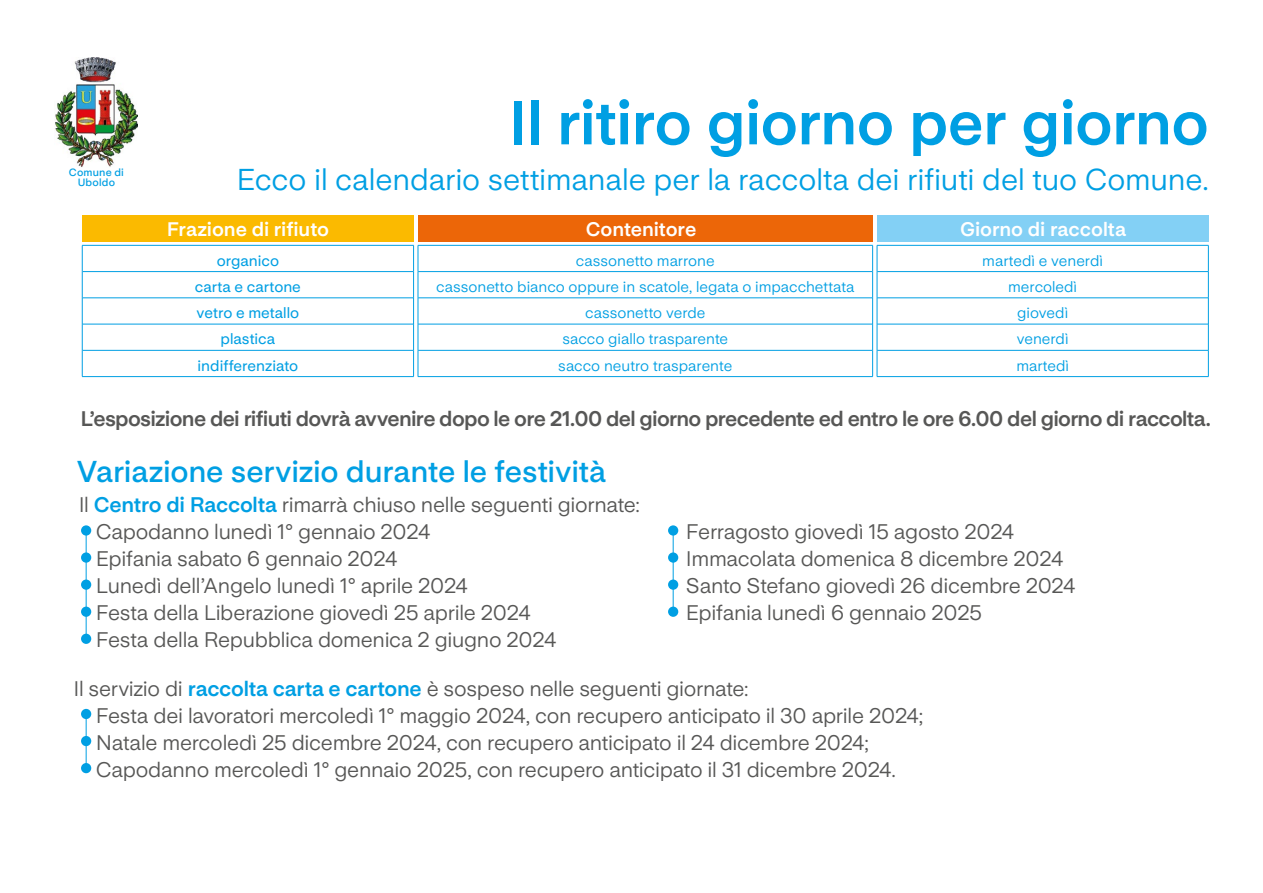
<style>
.page{position:relative;width:1263px;height:893px;background:#fff}
.page>*{position:absolute;margin:0;border:0;box-sizing:border-box;transform-origin:0 0}
.t1{font:700 61.5px "Life Sans";letter-spacing:-.015em;color:#009fe3}
.t2{font:30px "Life Sans";letter-spacing:-.005em;color:#009fe3}
.t3{font:600 30px "Life Sans";letter-spacing:-.005em;color:#009fe3}
.t4{font:21px/27px "Life Sans";letter-spacing:-.015em;color:#575756}
.t5{font:700 21px "Life Sans";letter-spacing:-.035em;color:#575756}
.t6{font:700 19.5px "Life Sans";letter-spacing:-.005em;color:#fff}
.t7{font:15px/26.2px "Life Sans";color:#009fe3;text-align:center}
.t8{font:500 15px/26.2px "Life Sans";color:#009fe3;text-align:center}
.t9{font:600 10.5px/10.5px "Life Sans";letter-spacing:.02em;color:#009fe3;text-align:center}
.s1{font-weight:700;color:#009fe3}
</style>
<div class="page">
<div style="left:82px;top:216px;width:332px;height:26px;background:#fbba00"></div>
<div style="left:877px;top:216px;width:332px;height:26px;background:#83d0f5"></div>
<div style="left:418px;top:216px;width:455px;height:26px;background:#ec6608"></div>
<img style="left:55px;top:58px;width:82px;height:109px">
<hr style="left:86px;top:528px;width:1px;height:113px;background:#009fe3">
<hr style="left:86px;top:712px;width:1px;height:57px;background:#009fe3">
<div style="left:81px;top:525px;width:10px;height:11px;background:#009fe3;border-radius:50%"></div>
<div style="left:81px;top:709px;width:10px;height:10px;background:#009fe3;border-radius:50%"></div>
<div style="left:81px;top:552px;width:10px;height:11px;background:#009fe3;border-radius:50%"></div>
<div style="left:81px;top:736px;width:10px;height:10px;background:#009fe3;border-radius:50%"></div>
<div style="left:81px;top:579px;width:10px;height:11px;background:#009fe3;border-radius:50%"></div>
<div style="left:81px;top:763px;width:10px;height:10px;background:#009fe3;border-radius:50%"></div>
<div style="left:81px;top:607px;width:10px;height:10px;background:#009fe3;border-radius:50%"></div>
<div style="left:81px;top:634px;width:10px;height:10px;background:#009fe3;border-radius:50%"></div>
<hr style="left:673px;top:528px;width:1px;height:83px;background:#009fe3">
<div style="left:668px;top:525px;width:10px;height:11px;background:#009fe3;border-radius:50%"></div>
<div style="left:668px;top:552px;width:10px;height:11px;background:#009fe3;border-radius:50%"></div>
<div style="left:668px;top:579px;width:10px;height:11px;background:#009fe3;border-radius:50%"></div>
<div style="left:668px;top:607px;width:10px;height:10px;background:#009fe3;border-radius:50%"></div>
<hr style="left:82px;top:245px;width:332px;height:1px;background:#009fe3">
<svg style="left:82px;top:246px;width:1px;height:130px"></svg>
<hr style="left:82px;top:376px;width:332px;height:1px;background:#009fe3">
<hr style="left:82px;top:271px;width:331px;height:1px;background:#009fe3">
<hr style="left:82px;top:297px;width:331px;height:1px;background:#009fe3">
<hr style="left:82px;top:324px;width:331px;height:1px;background:#009fe3">
<hr style="left:82px;top:350px;width:331px;height:1px;background:#009fe3">
<hr style="left:877px;top:245px;width:331px;height:1px;background:#009fe3">
<svg style="left:1208px;top:246px;width:1px;height:130px"></svg>
<hr style="left:877px;top:376px;width:331px;height:1px;background:#009fe3">
<hr style="left:877px;top:271px;width:331px;height:1px;background:#009fe3">
<hr style="left:877px;top:297px;width:331px;height:1px;background:#009fe3">
<hr style="left:877px;top:324px;width:331px;height:1px;background:#009fe3">
<hr style="left:877px;top:350px;width:331px;height:1px;background:#009fe3">
<hr style="left:418px;top:245px;width:455px;height:1px;background:#009fe3">
<svg style="left:413px;top:246px;width:6px;height:130px"></svg>
<svg style="left:872px;top:246px;width:6px;height:130px"></svg>
<hr style="left:418px;top:376px;width:455px;height:1px;background:#009fe3">
<hr style="left:418px;top:271px;width:454px;height:1px;background:#009fe3">
<hr style="left:418px;top:297px;width:454px;height:1px;background:#009fe3">
<hr style="left:418px;top:324px;width:454px;height:1px;background:#009fe3">
<hr style="left:418px;top:350px;width:454px;height:1px;background:#009fe3">
<p class="t9" style="left:69px;top:167px;width:57px">Comune di<br>Uboldo</p>
<h1 class="t1" style="left:509px;top:88px;width:702px">Il ritiro giorno per giorno</h1>
<h2 class="t2" style="left:236px;top:163px;width:974px">Ecco il calendario settimanale per la raccolta dei rifiuti del tuo Comune.</h2>
<p class="t6" style="left:167px;top:218px;width:164px">Frazione di rifiuto</p>
<p class="t6" style="left:586px;top:218px;width:112px">Contenitore</p>
<p class="t6" style="left:960px;top:218px;width:167px">Giorno di raccolta</p>
<p class="t8" style="left:195px;top:247px;width:108px">organico<br>carta e cartone vetro e metallo plastica indifferenziato</p>
<p class="t7" style="left:982px;top:247px;width:122px">martedì e venerdì mercoledì giovedì<br>venerdì<br>martedì</p>
<p class="t7" style="left:436px;top:247px;width:420px">cassonetto marrone<br>cassonetto bianco oppure in scatole, legata o impacchettata cassonetto verde<br>sacco giallo trasparente<br>sacco neutro trasparente</p>
<p class="t5" style="left:80px;top:407px;width:1132px">L’esposizione dei rifiuti dovrà avvenire dopo le ore 21.00 del giorno precedente ed entro le ore 6.00 del giorno di raccolta.</p>
<h2 class="t3" style="left:77px;top:454px;width:531px">Variazione servizio durante le festività</h2>
<p class="t4" style="left:96px;top:492px;width:546px;text-indent:-17px">Il <span class="s1">Centro di Raccolta</span> rimarrà chiuso nelle seguenti giornate:<br>Capodanno lunedì 1° gennaio 2024<br>Epifania sabato 6 gennaio 2024<br>Lunedì dell’Angelo lunedì 1° aprile 2024<br>Festa della Liberazione giovedì 25 aprile 2024<br>Festa della Repubblica domenica 2 giugno 2024</p>
<p class="t4" style="left:686px;top:518px;width:391px">Ferragosto giovedì 15 agosto 2024<br>Immacolata domenica 8 dicembre 2024<br>Santo Stefano giovedì 26 dicembre 2024<br>Epifania lunedì 6 gennaio 2025</p>
<p class="t4" style="left:96px;top:675px;width:829px;text-indent:-22px">Il servizio di <span class="s1">raccolta carta e cartone</span> è sospeso nelle seguenti giornate:<br>Festa dei lavoratori mercoledì 1° maggio 2024, con recupero anticipato il 30 aprile 2024; Natale mercoledì 25 dicembre 2024, con recupero anticipato il 24 dicembre 2024; Capodanno mercoledì 1° gennaio 2025, con recupero anticipato il 31 dicembre 2024.</p>
</div>
